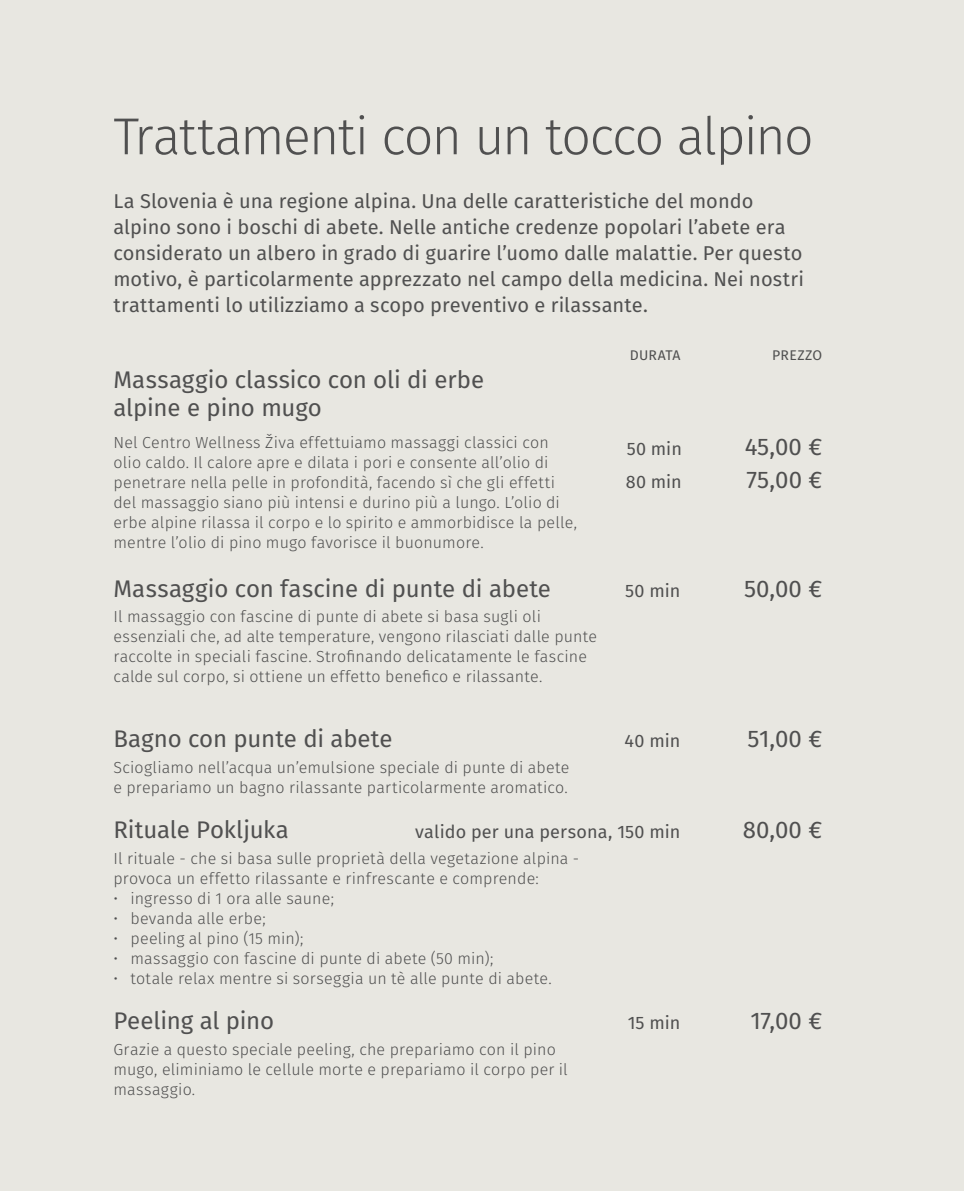
<style>
.page{position:relative;width:964px;height:1191px;background:#e8e7e1}
.page>*{position:absolute;margin:0;border:0;box-sizing:border-box;transform-origin:0 0}
.t1{font:300 52px "Fira Sans";letter-spacing:-.035em;color:#58595b}
.t2{font:24px/28px "Fira Sans";letter-spacing:-.005em;color:#58595b}
.t3{font:20px/26px "Fira Sans";letter-spacing:.005em;color:#58595b}
.t4{font:18px/33.6px "Fira Sans";letter-spacing:.005em;color:#58595b}
.t5{font:300 16px/20px "Fira Sans";letter-spacing:.015em;color:#58595b}
.t6{font:14px "Fira Sans";letter-spacing:.015em;color:#58595b}
</style>
<div class="page">
<h1 class="t1" style="left:113px;top:100px;width:702px">Trattamenti con un tocco alpino</h1>
<p class="t3" style="left:113px;top:190px;width:692px">La Slovenia è una regione alpina. Una delle caratteristiche del mondo alpino sono i boschi di abete. Nelle antiche credenze popolari l’abete era considerato un albero in grado di guarire l’uomo dalle malattie. Per questo motivo, è particolarmente apprezzato nel campo della medicina. Nei nostri trattamenti lo utilizziamo a scopo preventivo e rilassante.</p>
<p class="t6" style="left:630px;top:346px;width:52px">DURATA</p>
<p class="t6" style="left:772px;top:346px;width:51px">PREZZO</p>
<h2 class="t2" style="left:113px;top:368px;width:372px">Massaggio classico con oli di erbe alpine e pino mugo</h2>
<p class="t5" style="left:113px;top:434px;width:465px">Nel Centro Wellness Živa effettuiamo massaggi classici con olio caldo. Il calore apre e dilata i pori e consente all’olio di penetrare nella pelle in profondità, facendo sì che gli effetti del massaggio siano più intensi e durino più a lungo. L’olio di erbe alpine rilassa il corpo e lo spirito e ammorbidisce la pelle, mentre l’olio di pino mugo favorisce il buonumore.</p>
<p class="t4" style="left:626px;top:433px;width:58px">50 min<br>80 min</p>
<h2 class="t2" style="left:745px;top:431px;width:79px;line-height:33.6px">45,00 €<br>75,00 €</h2>
<h2 class="t2" style="left:113px;top:576px;width:439px">Massaggio con fascine di punte di abete</h2>
<p class="t4" style="left:625px;top:575px;width:57px">50 min</p>
<h2 class="t2" style="left:744px;top:576px;width:80px">50,00 €</h2>
<p class="t5" style="left:113px;top:608px;width:485px">Il massaggio con fascine di punte di abete si basa sugli oli essenziali che, ad alte temperature, vengono rilasciati dalle punte raccolte in speciali fascine. Strofinando delicatamente le fascine calde sul corpo, si ottiene un effetto benefico e rilassante.</p>
<h2 class="t2" style="left:113px;top:727px;width:281px">Bagno con punte di abete</h2>
<p class="t4" style="left:624px;top:725px;width:57px">40 min</p>
<h2 class="t2" style="left:747px;top:727px;width:76px">51,00 €</h2>
<p class="t5" style="left:113px;top:758px;width:458px">Sciogliamo nell’acqua un’emulsione speciale di punte di abete e prepariamo un bagno rilassante particolarmente aromatico.</p>
<h2 class="t2" style="left:113px;top:817px;width:177px">Rituale Pokljuka</h2>
<p class="t4" style="left:415px;top:816px;width:267px">valido per una persona, 150 min</p>
<h2 class="t2" style="left:743px;top:817px;width:81px">80,00 €</h2>
<p class="t5" style="left:113px;top:849px;width:467px">Il rituale - che si basa sulle proprietà della vegetazione alpina - provoca un effetto rilassante e rinfrescante e comprende:</p>
<p class="t5" style="left:113px;top:889px;width:222px">• ingresso di 1 ora alle saune;</p>
<p class="t5" style="left:113px;top:909px;width:154px">• bevanda alle erbe;</p>
<p class="t5" style="left:113px;top:929px;width:192px">• peeling al pino (15 min);</p>
<p class="t5" style="left:113px;top:949px;width:382px">• massaggio con fascine di punte di abete (50 min);</p>
<p class="t5" style="left:113px;top:969px;width:440px">• totale relax mentre si sorseggia un tè alle punte di abete.</p>
<h2 class="t2" style="left:113px;top:1008px;width:162px">Peeling al pino</h2>
<p class="t4" style="left:628px;top:1007px;width:54px">15 min</p>
<h2 class="t2" style="left:750px;top:1008px;width:73px">17,00 €</h2>
<p class="t5" style="left:113px;top:1040px;width:456px">Grazie a questo speciale peeling, che prepariamo con il pino mugo, eliminiamo le cellule morte e prepariamo il corpo per il massaggio.</p>
</div>
